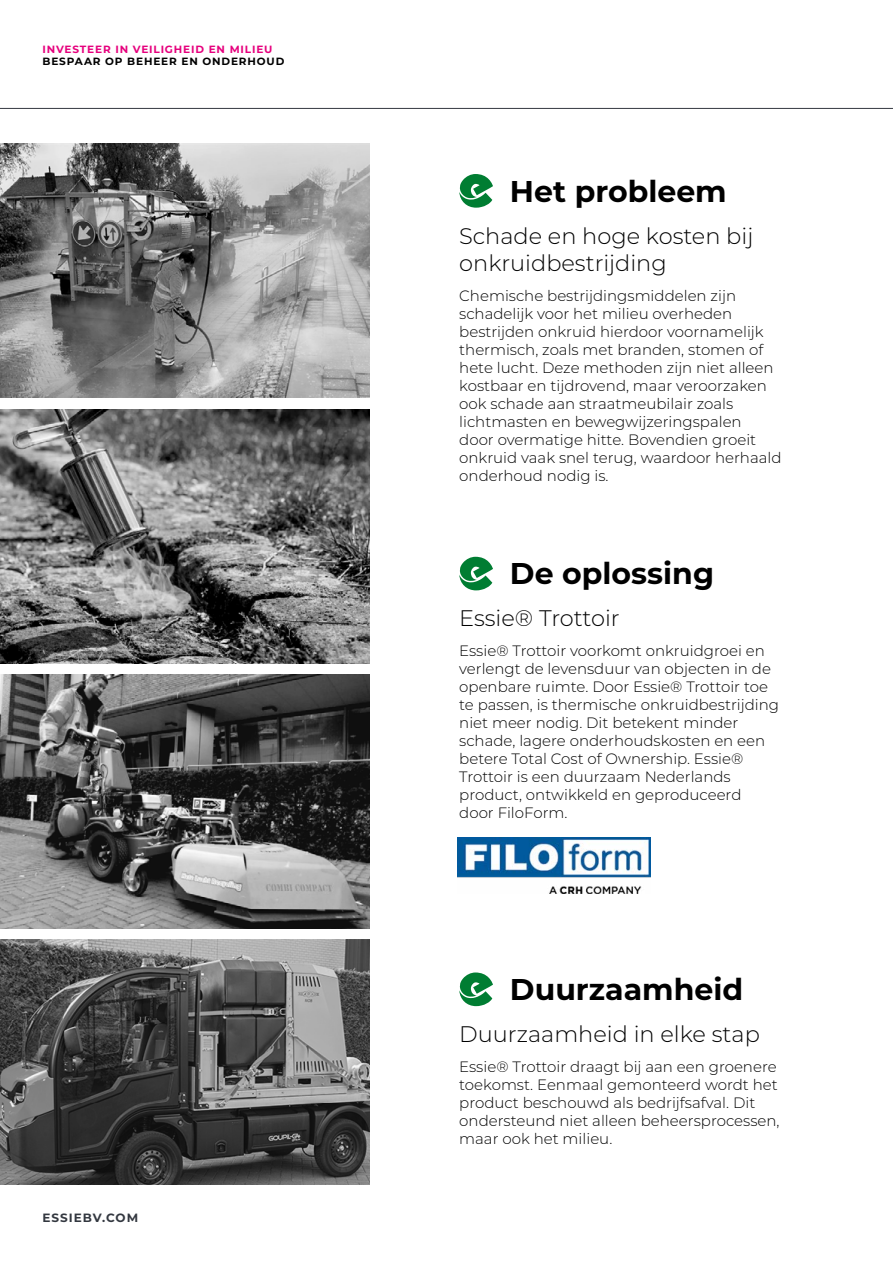
<style>
.page{position:relative;width:893px;height:1263px;background:#fff}
.page>*{position:absolute;margin:0;border:0;box-sizing:border-box;transform-origin:0 0}
.t1{font:700 30px "Montserrat";color:#000}
.t2{font:300 22.5px/27px "Montserrat";color:#000}
.t3{font:300 15px/18px "Montserrat";color:#000}
.t4{font:700 12px "Montserrat";letter-spacing:.08em;color:#333840}
.t5{font:700 10.5px "Montserrat";letter-spacing:.08em;color:#e6007d}
.t6{font:700 10.5px "Montserrat";letter-spacing:.08em;color:#000}
</style>
<div class="page">
<img style="left:0;top:939px;width:369px;height:246px">
<img style="left:0;top:675px;width:369px;height:253px">
<img style="left:0;top:410px;width:369px;height:254px">
<img style="left:0;top:144px;width:369px;height:254px">
<hr style="left:0;top:108px;width:893px;height:1px;background:#333840">
<svg style="left:459px;top:972px;width:34px;height:34px"></svg>
<svg style="left:459px;top:174px;width:34px;height:34px"></svg>
<svg style="left:459px;top:557px;width:34px;height:33px"></svg>
<img style="left:458px;top:837px;width:192px;height:56px">
<p class="t5" style="left:43px;top:41px;width:231px">INVESTEER IN VEILIGHEID EN MILIEU</p>
<p class="t6" style="left:43px;top:54px;width:243px">BESPAAR OP BEHEER EN ONDERHOUD</p>
<p class="t4" style="left:43px;top:1209px;width:97px">ESSIEBV.COM</p>
<h1 class="t1" style="left:510px;top:169px;width:218px">Het probleem</h1>
<h2 class="t2" style="left:459px;top:221px;width:296px">Schade en hoge kosten bij onkruidbestrijding</h2>
<p class="t3" style="left:459px;top:286px;width:324px">Chemische bestrijdingsmiddelen zijn schadelijk voor het milieu overheden bestrijden onkruid hierdoor voornamelijk thermisch, zoals met branden, stomen of hete lucht. Deze methoden zijn niet alleen kostbaar en tijdrovend, maar veroorzaken ook schade aan straatmeubilair zoals lichtmasten en bewegwijzeringspalen<br>door overmatige hitte. Bovendien groeit onkruid vaak snel terug, waardoor herhaald onderhoud nodig is.</p>
<h1 class="t1" style="left:510px;top:552px;width:206px">De oplossing</h1>
<h2 class="t2" style="left:459px;top:604px;width:162px">Essie® Trottoir</h2>
<p class="t3" style="left:459px;top:642px;width:321px">Essie® Trottoir voorkomt onkruidgroei en verlengt de levensduur van objecten in de openbare ruimte. Door Essie® Trottoir toe te passen, is thermische onkruidbestrijding niet meer nodig. Dit betekent minder schade, lagere onderhoudskosten en een betere Total Cost of Ownership. Essie® Trottoir is een duurzaam Nederlands product, ontwikkeld en geproduceerd door FiloForm.</p>
<h1 class="t1" style="left:510px;top:968px;width:235px">Duurzaamheid</h1>
<h2 class="t2" style="left:459px;top:1020px;width:302px">Duurzaamheid in elke stap</h2>
<p class="t3" style="left:459px;top:1057px;width:322px">Essie® Trottoir draagt bij aan een groenere toekomst. Eenmaal gemonteerd wordt het product beschouwd als bedrijfsafval. Dit ondersteund niet alleen beheersprocessen, maar ook het milieu.</p>
</div>
